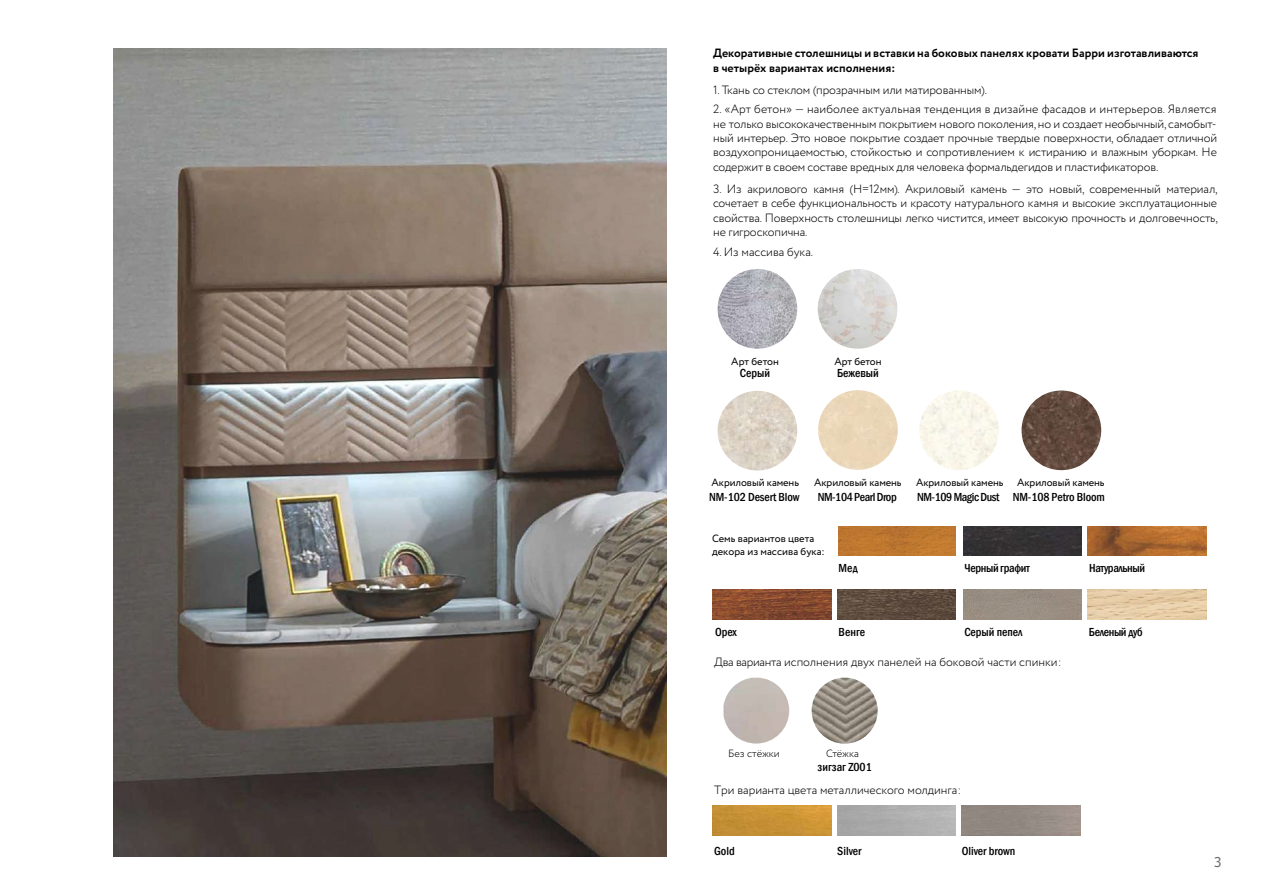
<style>
.page{position:relative;width:1263px;height:893px;background:#fff}
.page>*{position:absolute;margin:0;border:0;box-sizing:border-box;transform-origin:0 0}
.t1{font:13.5px "Tahoma";color:#706f6f}
.t2{font:300 12px/14.4px "Circe";letter-spacing:-.01em;color:#000;text-align:justify}
.t3{font:700 12px/14.4px "Circe";color:#000}
.t4{font:500 condensed 12px "Franklin Gothic";letter-spacing:-.005em;color:#000}
.t5{font:500 condensed 12px "Franklin Gothic";letter-spacing:-.03em;color:#000}
.t6{font:500 condensed 12px "Franklin Gothic";letter-spacing:-.035em;color:#000}
.t7{font:10.5px/12.6px "Circe";letter-spacing:-.01em;color:#000}
.t8{font:300 10.5px "Circe";color:#000}
</style>
<div class="page">
<img style="left:114px;top:49px;width:553px;height:808px">
<img style="left:713px;top:806px;width:118px;height:30px">
<img style="left:812px;top:678px;width:66px;height:66px;border-radius:33px">
<img style="left:723px;top:678px;width:66px;height:65px">
<img style="left:818px;top:269px;width:79px;height:80px;border-radius:40px">
<img style="left:718px;top:269px;width:79px;height:80px;border-radius:40px">
<img style="left:1021px;top:390px;width:80px;height:80px;border-radius:40px">
<img style="left:718px;top:391px;width:79px;height:79px;border-radius:40px">
<div style="left:818px;top:390px;width:80px;height:80px;background:#ead7b7;border-radius:40px"></div>
<img style="left:919px;top:390px;width:80px;height:80px;border-radius:40px">
<img style="left:713px;top:590px;width:118px;height:30px">
<img style="left:1088px;top:526px;width:118px;height:29px">
<img style="left:837px;top:590px;width:119px;height:29px">
<img style="left:838px;top:526px;width:118px;height:29px">
<div style="left:963px;top:590px;width:118px;height:30px;background:#998e82"></div>
<img style="left:963px;top:526px;width:118px;height:29px">
<img style="left:1088px;top:590px;width:118px;height:30px">
<p class="t3" style="left:713px;top:47px;width:487px">Декоративные столешницы и вставки на боковых панелях кровати Барри изготавливаются в четырёх вариантах исполнения:</p>
<p class="t2" style="left:713px;top:83px;width:275px">1. Ткань со стеклом (прозрачным или матированным).</p>
<p class="t2" style="left:713px;top:102px;width:506px">2. «Арт бетон» — наиболее актуальная тенденция в дизайне фасадов и интерьеров. Является не только высококачественным покрытием нового поколения, но и создает необычный, самобыт&shy;ный интерьер. Это новое покрытие создает прочные твердые поверхности, обладает отличной воздухопроницаемостью, стойкостью и сопротивлением к истиранию и влажным уборкам. Не содержит в своем составе вредных для человека формальдегидов и пластификаторов.</p>
<p class="t2" style="left:713px;top:182px;width:506px">3. Из акрилового камня (Н=12мм). Акриловый камень — это новый, современный материал, сочетает в себе функциональность и красоту натурального камня и высокие эксплуатационные свойства. Поверхность столешницы легко чистится, имеет высокую прочность и долговечность, не гигроскопична.</p>
<p class="t2" style="left:713px;top:245px;width:101px">4. Из массива бука.</p>
<p class="t7" style="left:731px;top:355px;width:49px">Арт бетон</p>
<p class="t4" style="left:740px;top:365px;width:32px">Серый</p>
<p class="t7" style="left:834px;top:355px;width:49px">Арт бетон</p>
<p class="t4" style="left:837px;top:365px;width:43px">Бежевый</p>
<p class="t7" style="left:711px;top:477px;width:89px">Акриловый камень</p>
<p class="t4" style="left:709px;top:489px;width:92px">NM-102 Desert Blow</p>
<p class="t7" style="left:814px;top:477px;width:89px">Акриловый камень</p>
<p class="t6" style="left:818px;top:489px;width:81px">NM-104 Pearl Drop</p>
<p class="t7" style="left:916px;top:477px;width:89px">Акриловый камень</p>
<p class="t6" style="left:917px;top:489px;width:84px">NM-109 Magic Dust</p>
<p class="t7" style="left:1017px;top:477px;width:89px">Акриловый камень</p>
<p class="t4" style="left:1013px;top:489px;width:94px">NM-108 Petro Bloom</p>
<p class="t7" style="left:712px;top:533px;width:114px">Семь вариантов цвета декора из массива бука:</p>
<p class="t4" style="left:839px;top:560px;width:21px">Мед</p>
<p class="t5" style="left:964px;top:560px;width:67px">Черный графит</p>
<p class="t5" style="left:1089px;top:560px;width:57px">Натуральный</p>
<p class="t4" style="left:715px;top:624px;width:23px">Орех</p>
<p class="t4" style="left:838px;top:624px;width:28px">Венге</p>
<p class="t4" style="left:964px;top:624px;width:59px">Серый пепел</p>
<p class="t5" style="left:1089px;top:624px;width:55px">Беленый дуб</p>
<p class="t2" style="left:714px;top:655px;width:349px">Два варианта исполнения двух панелей на боковой части спинки:</p>
<p class="t8" style="left:728px;top:746px;width:53px">Без стёжки</p>
<p class="t8" style="left:826px;top:746px;width:34px">Стёжка</p>
<p class="t4" style="left:818px;top:759px;width:56px">зигзаг Z001</p>
<p class="t2" style="left:714px;top:783px;width:249px">Три варианта цвета металлического молдинга:</p>
<p class="t4" style="left:714px;top:843px;width:22px">Gold</p>
<p class="t4" style="left:837px;top:843px;width:26px">Silver</p>
<p class="t4" style="left:962px;top:843px;width:55px">Oliver brown</p>
<p class="t1" style="left:1214px;top:853px;width:9px">3</p>
</div>
